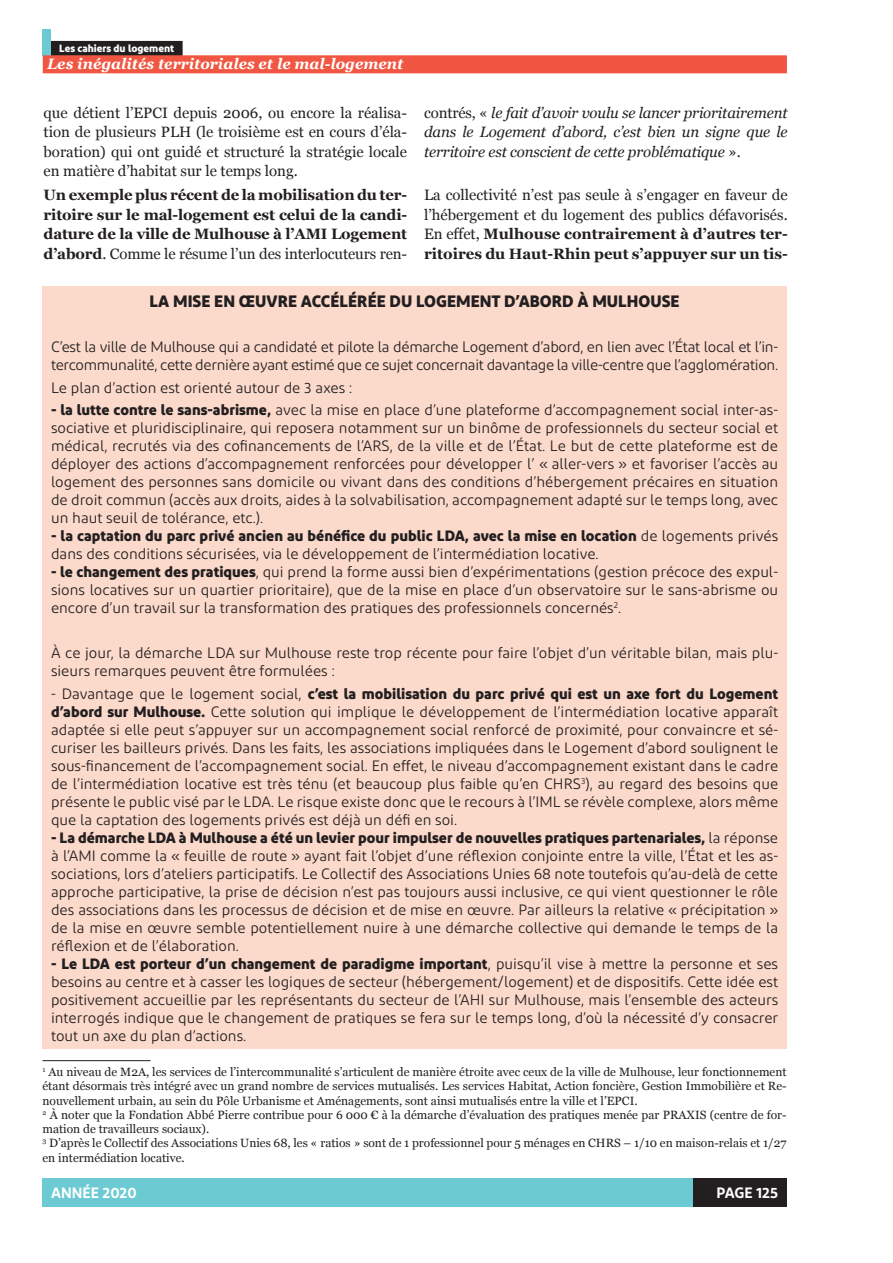
<style>
.page{position:relative;width:893px;height:1263px;background:#fff}
.page>*{position:absolute;margin:0;border:0;box-sizing:border-box;transform-origin:0 0}
.t1{font:700 16.5px "Diodrum";color:#231f20}
.List_Paragraph{font:15px/18px "Diodrum";color:#231f20;text-align:justify}
.t2{font:15px/19.5px "Georgia";color:#231f20;text-align:justify}
.List_Paragraph-2{font:15px/18px "Diodrum";letter-spacing:-.02em;color:#231f20}
.t3{font:700 15px/19.5px "Georgia";letter-spacing:-.01em;color:#231f20;text-align:justify}
.t4{font:italic 15px/19.5px "Georgia";letter-spacing:-.01em;color:#231f20;text-align:justify}
.t5{font:italic 700 15px "Georgia";color:#fff}
.t6{font:600 15px "Diodrum";color:#fff}
.Notes_pieds_de_page{font:12px/14.2px "Georgia";color:#231f20}
.t7{font:700 10.5px "Diodrum";color:#fff}
.s1{font-weight:400}
.s2{font-style:normal}
.s3{font-weight:700}
</style>
<div class="page">
<div style="left:43px;top:1178px;width:744px;height:29px;background:#6ccad3"></div>
<div style="left:693px;top:1178px;width:94px;height:29px;background:#231f20"></div>
<div style="left:51px;top:41px;width:132px;height:15px;background:#231f20"></div>
<div style="left:43px;top:29px;width:8px;height:27px;background:#6ccad3"></div>
<div style="left:43px;top:55px;width:744px;height:18px;background:#f05641"></div>
<div style="left:43px;top:286px;width:744px;height:763px;background:#fcdacb"></div>
<hr style="left:43px;top:1060px;width:108px;height:1px;background:#231f20">
<p class="t7" style="left:59px;top:41px;width:116px">Les cahiers du logement</p>
<p class="t5" style="left:47px;top:53px;width:358px">Les inégalités territoriales et le mal-logement</p>
<p class="t2" style="left:44px;top:102px;width:365px">que détient l’EPCI depuis 2006, ou encore la réalisa&shy;tion de plusieurs PLH (le troisième est en cours d’éla&shy;boration) qui ont guidé et structuré la stratégie locale en matière d’habitat sur le temps long.</p>
<p class="t3" style="left:44px;top:184px;width:365px">Un exemple plus récent de la mobilisation du ter&shy;ritoire sur le mal-logement est celui de la candi&shy;dature de la ville de Mulhouse à l’AMI Logement d’abord<span class="s1">. Comme le résume l’un des interlocuteurs ren-</span></p>
<p class="t4" style="left:424px;top:102px;width:365px"><span class="s2">contrés, «</span> le fait d’avoir voulu se lancer prioritairement dans le Logement d’abord, c’est bien un signe que le territoire est conscient de cette problématique <span class="s2">».</span></p>
<p class="t2" style="left:424px;top:185px;width:365px">La collectivité n’est pas seule à s’engager en faveur de l’hébergement et du logement des publics défavorisés.<br>En effet, <span class="s3">Mulhouse contrairement à d’autres ter&shy;ritoires du Haut-Rhin peut s’appuyer sur un tis-</span></p>
<p class="t1" style="left:150px;top:290px;width:532px">LA MISE EN ŒUVRE ACCÉLÉRÉE DU LOGEMENT D’ABORD À MULHOUSE</p>
<p class="List_Paragraph-2" style="left:51px;top:338px;width:729px">C’est la ville de Mulhouse qui a candidaté et pilote la démarche Logement d’abord, en lien avec l’État local et l’in&shy;tercommunalité, cette dernière ayant estimé que ce sujet concernait davantage la ville-centre que l’agglomération.</p>
<p class="List_Paragraph" style="left:51px;top:378px;width:303px">Le plan d’action est orienté autour de 3 axes :</p>
<p class="List_Paragraph" style="left:51px;top:401px;width:729px"><span class="s3">- la lutte contre le sans-abrisme,</span> avec la mise en place d’une plateforme d’accompagnement social inter-as&shy;sociative et pluridisciplinaire, qui reposera notamment sur un binôme de professionnels du secteur social et médical, recrutés via des cofinancements de l’ARS, de la ville et de l’État. Le but de cette plateforme est de déployer des actions d’accompagnement renforcées pour développer l’ « aller-vers » et favoriser l’accès au logement des personnes sans domicile ou vivant dans des conditions d’hébergement précaires en situation de droit commun (accès aux droits, aides à la solvabilisation, accompagnement adapté sur le temps long, avec un haut seuil de tolérance, etc.).</p>
<p class="List_Paragraph" style="left:51px;top:527px;width:729px"><span class="s3">- la captation du parc privé ancien au bénéfice du public LDA, avec la mise en location</span> de logements privés dans des conditions sécurisées, via le développement de l’intermédiation locative.</p>
<p class="List_Paragraph" style="left:51px;top:563px;width:729px"><span class="s3">- le changement des pratiques</span>, qui prend la forme aussi bien d’expérimentations (gestion précoce des expul&shy;sions locatives sur un quartier prioritaire), que de la mise en place d’un observatoire sur le sans-abrisme ou encore d’un travail sur la transformation des pratiques des professionnels concernés<sup>2</sup>.</p>
<p class="List_Paragraph" style="left:51px;top:644px;width:729px">À ce jour, la démarche LDA sur Mulhouse reste trop récente pour faire l’objet d’un véritable bilan, mais plu&shy;sieurs remarques peuvent être formulées :</p>
<p class="List_Paragraph" style="left:51px;top:684px;width:729px">- Davantage que le logement social, <span class="s3">c’est la mobilisation du parc privé qui est un axe fort du Logement d’abord sur Mulhouse.</span> Cette solution qui implique le développement de l’intermédiation locative apparaît adaptée si elle peut s’appuyer sur un accompagnement social renforcé de proximité, pour convaincre et sé&shy;curiser les bailleurs privés. Dans les faits, les associations impliquées dans le Logement d’abord soulignent le sous-financement de l’accompagnement social. En effet, le niveau d’accompagnement existant dans le cadre de l’intermédiation locative est très ténu (et beaucoup plus faible qu’en CHRS<sup>3</sup>), au regard des besoins que présente le public visé par le LDA. Le risque existe donc que le recours à l’IML se révèle complexe, alors même que la captation des logements privés est déjà un défi en soi.</p>
<p class="List_Paragraph" style="left:51px;top:828px;width:729px"><span class="s3">- La démarche LDA à Mulhouse a été un levier pour impulser de nouvelles pratiques partenariales,</span> la réponse à l’AMI comme la « feuille de route » ayant fait l’objet d’une réflexion conjointe entre la ville, l’État et les as&shy;sociations, lors d’ateliers participatifs. Le Collectif des Associations Unies 68 note toutefois qu’au-delà de cette approche participative, la prise de décision n’est pas toujours aussi inclusive, ce qui vient questionner le rôle des associations dans les processus de décision et de mise en œuvre. Par ailleurs la relative « précipitation » de la mise en œuvre semble potentiellement nuire à une démarche collective qui demande le temps de la réflexion et de l’élaboration.</p>
<p class="List_Paragraph" style="left:51px;top:954px;width:729px"><span class="s3">- Le LDA est porteur d’un changement de paradigme important</span>, puisqu’il vise à mettre la personne et ses besoins au centre et à casser les logiques de secteur (hébergement/logement) et de dispositifs. Cette idée est positivement accueillie par les représentants du secteur de l’AHI sur Mulhouse, mais l’ensemble des acteurs interrogés indique que le changement de pratiques se fera sur le temps long, d’où la nécessité d’y consacrer tout un axe du plan d’actions.</p>
<p class="Notes_pieds_de_page" style="left:43px;top:1064px;width:746px;text-align:justify"><sup>1</sup> Au niveau de M2A, les services de l’intercommunalité s’articulent de manière étroite avec ceux de la ville de Mulhouse, leur fonctionnement étant désormais très intégré avec un grand nombre de services mutualisés. Les services Habitat, Action foncière, Gestion Immobilière et Re&shy;nouvellement urbain, au sein du Pôle Urbanisme et Aménagements, sont ainsi mutualisés entre la ville et l’EPCI.</p>
<p class="Notes_pieds_de_page" style="left:43px;top:1107px;width:746px"><sup>2</sup> À noter que la Fondation Abbé Pierre contribue pour 6 000 € à la démarche d’évaluation des pratiques menée par PRAXIS (centre de for&shy;mation de travailleurs sociaux).</p>
<p class="Notes_pieds_de_page" style="left:43px;top:1135px;width:746px"><sup>3</sup> D’après le Collectif des Associations Unies 68, les « ratios » sont de 1 professionnel pour 5 ménages en CHRS – 1/10 en maison-relais et 1/27 en intermédiation locative.</p>
<p class="t6" style="left:51px;top:1183px;width:87px">ANNÉE 2020</p>
<p class="t6" style="left:716px;top:1183px;width:63px">PAGE 125</p>
</div>
